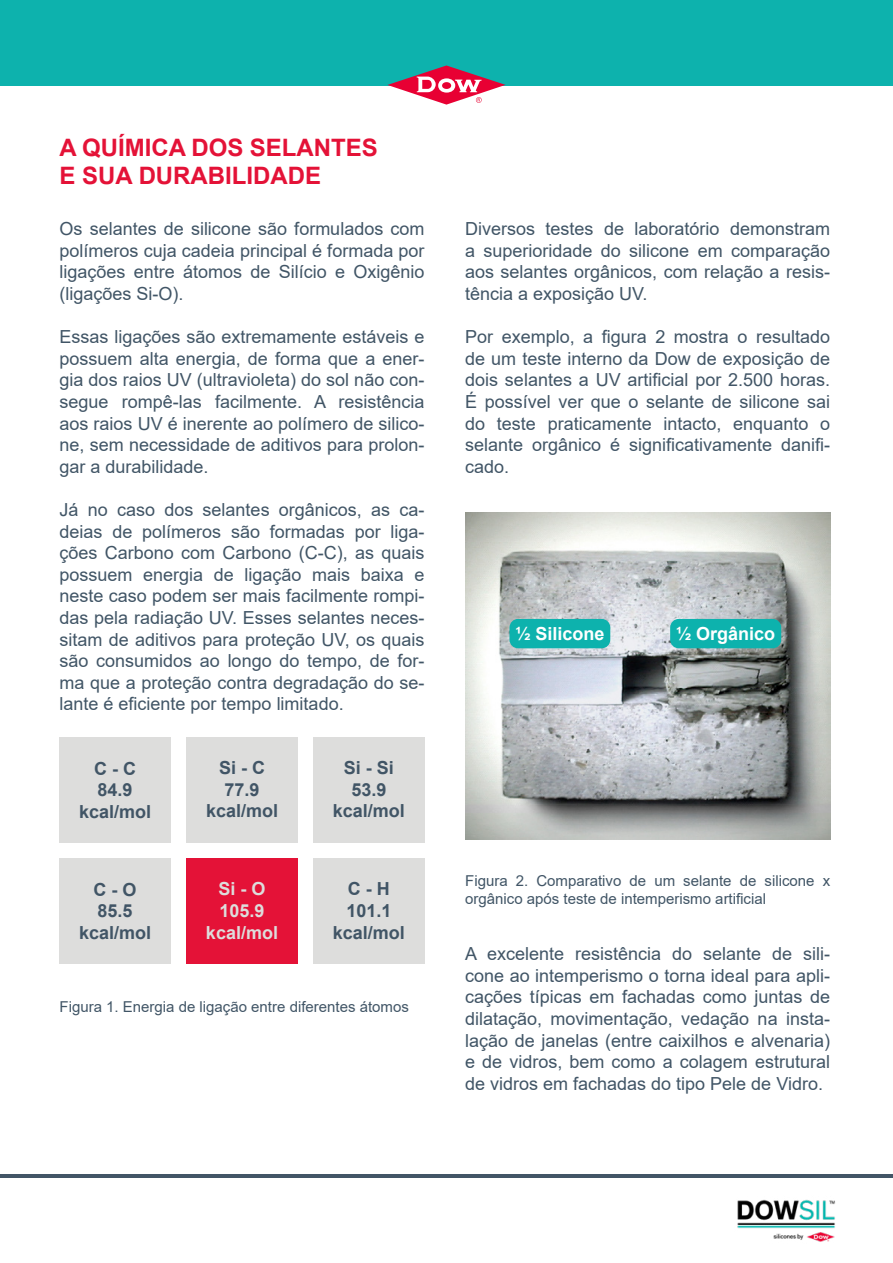
<style>
.page{position:relative;width:893px;height:1263px;background:#fff}
.page>*{position:absolute;margin:0;border:0;box-sizing:border-box;transform-origin:0 0}
.t1{font:700 24px/28.8px "Arial";color:#e41237}
.t2{font:18px/21.6px "Arial";color:#415566;text-align:justify}
.t3{font:700 18px/21.6px "Arial";color:#415566;text-align:center}
.t4{font:700 18px "Arial";color:#fff}
.t5{font:700 18px/21.6px "Arial";color:#dddddc;text-align:center}
.t6{font:15px/18px "Arial";color:#415566}
</style>
<div class="page">
<img style="left:737px;top:1199px;width:98px;height:43px">
<hr style="left:0;top:1174px;width:893px;height:4px;background:#425566">
<img style="left:465px;top:513px;width:365px;height:326px">
<div style="left:509px;top:619px;width:101px;height:29px;background:#0db2ad;border-radius:9px"></div>
<div style="left:670px;top:619px;width:111px;height:29px;background:#0db2ad;border-radius:9px"></div>
<div style="left:0;top:0;width:893px;height:85px;background:#0db2ad"></div>
<div style="left:60px;top:737px;width:111px;height:105px;background:#dddddc"></div>
<div style="left:186px;top:737px;width:112px;height:105px;background:#dddddc"></div>
<div style="left:313px;top:737px;width:111px;height:105px;background:#dddddc"></div>
<div style="left:60px;top:858px;width:111px;height:105px;background:#dddddc"></div>
<div style="left:186px;top:858px;width:112px;height:105px;background:#e41237"></div>
<div style="left:313px;top:858px;width:111px;height:105px;background:#dddddc"></div>
<svg style="left:387px;top:65px;width:119px;height:40px"></svg>
<h1 class="t1" style="left:60px;top:133px;width:320px">A QUÍMICA DOS SELANTES<br>E SUA DURABILIDADE</h1>
<p class="t2" style="left:60px;top:218px;width:366px">Os selantes de silicone são formulados com polímeros cuja cadeia principal é formada por ligações entre átomos de Silício e Oxigênio (ligações Si-O).</p>
<p class="t2" style="left:60px;top:326px;width:366px">Essas ligações são extremamente estáveis e possuem alta energia, de forma que a ener&shy;gia dos raios UV (ultravioleta) do sol não con&shy;segue rompê-las facilmente. A resistência aos raios UV é inerente ao polímero de silico&shy;ne, sem necessidade de aditivos para prolon&shy;gar a durabilidade.</p>
<p class="t2" style="left:60px;top:499px;width:366px">Já no caso dos selantes orgânicos, as ca&shy;deias de polímeros são formadas por liga&shy;ções Carbono com Carbono (C-C), as quais possuem energia de ligação mais baixa e neste caso podem ser mais facilmente rompi&shy;das pela radiação UV. Esses selantes neces&shy;sitam de aditivos para proteção UV, os quais são consumidos ao longo do tempo, de for&shy;ma que a proteção contra degradação do se&shy;lante é eficiente por tempo limitado.</p>
<p class="t3" style="left:79px;top:758px;width:74px">C - C<br>84.9 kcal/mol</p>
<p class="t3" style="left:79px;top:879px;width:74px">C - O<br>85.5 kcal/mol</p>
<p class="t3" style="left:206px;top:757px;width:74px">Si - C<br>77.9 kcal/mol</p>
<p class="t5" style="left:206px;top:878px;width:74px">Si - O<br>105.9 kcal/mol</p>
<p class="t3" style="left:333px;top:757px;width:74px">Si - Si<br>53.9 kcal/mol</p>
<p class="t3" style="left:333px;top:878px;width:74px">C - H<br>101.1 kcal/mol</p>
<p class="t6" style="left:60px;top:997px;width:351px">Figura 1. Energia de ligação entre diferentes átomos</p>
<p class="t2" style="left:465px;top:218px;width:366px">Diversos testes de laboratório demonstram a superioridade do silicone em comparação aos selantes orgânicos, com relação a resis&shy;tência a exposição UV.</p>
<p class="t2" style="left:465px;top:326px;width:366px">Por exemplo, a figura 2 mostra o resultado de um teste interno da Dow de exposição de dois selantes a UV artificial por 2.500 horas.<br>É possível ver que o selante de silicone sai do teste praticamente intacto, enquanto o selante orgânico é significativamente danifi&shy;cado.</p>
<p class="t4" style="left:515px;top:621px;width:91px">½ Silicone</p>
<p class="t4" style="left:676px;top:621px;width:101px">½ Orgânico</p>
<p class="t6" style="left:465px;top:872px;width:366px">Figura 2. Comparativo de um selante de silicone x orgânico após teste de intemperismo artificial</p>
<p class="t2" style="left:465px;top:943px;width:366px">A excelente resistência do selante de sili&shy;cone ao intemperismo o torna ideal para apli&shy;cações típicas em fachadas como juntas de dilatação, movimentação, vedação na insta&shy;lação de janelas (entre caixilhos e alvenaria) e de vidros, bem como a colagem estrutural de vidros em fachadas do tipo Pele de Vidro.</p>
</div>
